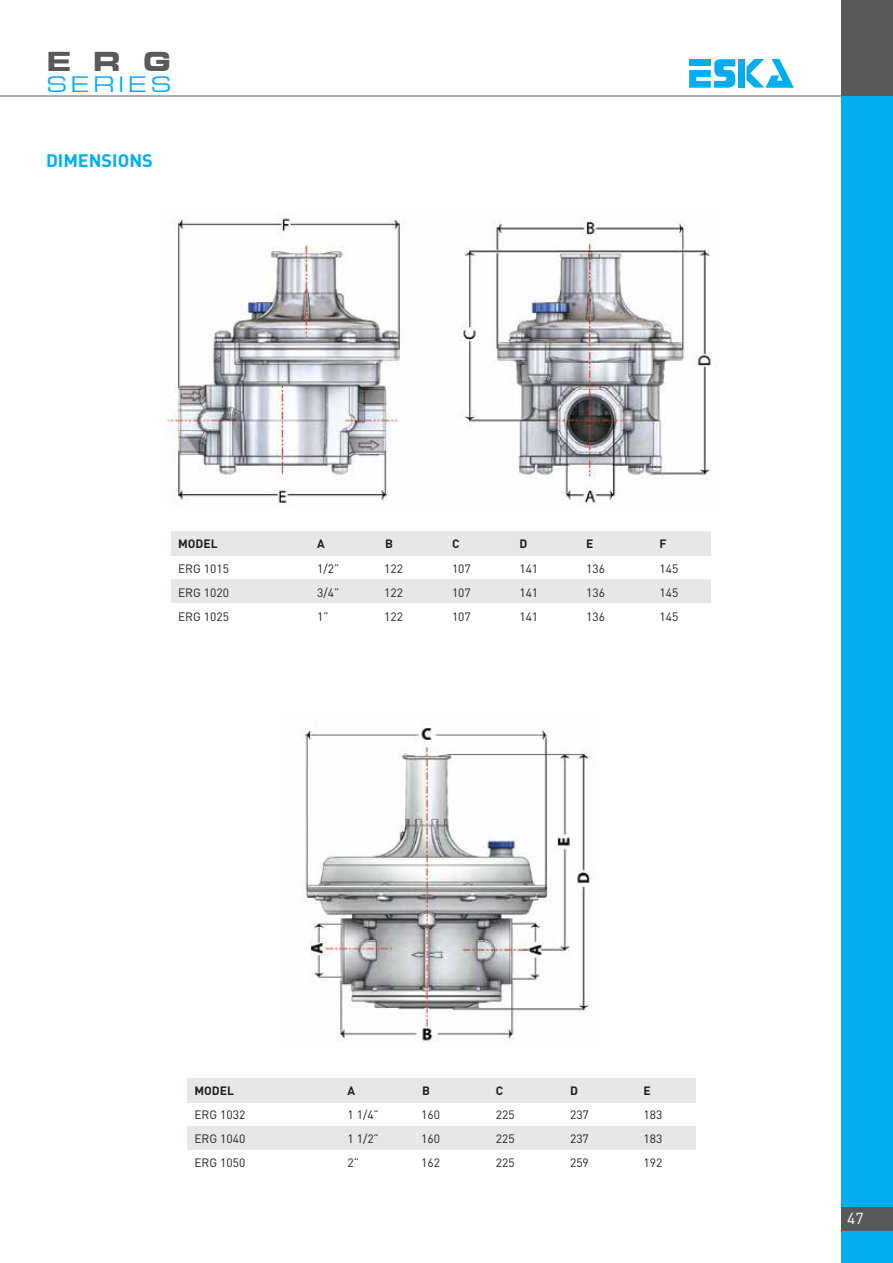
<style>
.page{position:relative;width:893px;height:1263px;background:#fff}
.page>*{position:absolute;margin:0;border:0;box-sizing:border-box;transform-origin:0 0}
.t1{font:700 28.5px "Eurostile Extended";color:#58595b}
.t2{font:23.25px "Eurostile Extended";letter-spacing:.145em;color:#00aeef}
.t3{font:18px "DINT Bold Tr";color:#00aeef}
.t4{font:15.75px "DIN Tr";color:#fff}
.t5{font:12px/24.2px "DIN Tr";color:#231f20}
.t6{font:12px "DINT Bold Tr";color:#231f20}
.s1{font-family:"DINT Bold Tr"}
</style>
<div class="page">
<img style="left:303px;top:724px;width:291px;height:319px">
<div style="left:172px;top:579px;width:539px;height:24px;background:#e6e7e8"></div>
<div style="left:172px;top:532px;width:539px;height:24px;background:#e6e7e8"></div>
<div style="left:187px;top:1126px;width:509px;height:24px;background:#e6e7e8"></div>
<div style="left:187px;top:1078px;width:509px;height:25px;background:#e6e7e8"></div>
<img style="left:165px;top:218px;width:552px;height:287px">
<hr style="left:0;top:96px;width:849px;height:1px;background:#58595b">
<div style="left:738px;top:59px;width:7px;height:29px;background:#00aeef"></div>
<svg style="left:746px;top:59px;width:48px;height:29px"></svg>
<svg style="left:689px;top:59px;width:47px;height:29px"></svg>
<div style="left:842px;top:0;width:51px;height:1263px;background:#00aeef"></div>
<div style="left:842px;top:0;width:51px;height:96px;background:#58595b"></div>
<div style="left:842px;top:1207px;width:51px;height:24px;background:#58595b"></div>
<p class="t1" style="left:46px;top:45px;width:127px">ERG</p>
<p class="t2" style="left:46px;top:72px;width:127px">SERIES</p>
<p class="t3" style="left:46px;top:148px;width:108px">DIMENSIONS</p>
<p class="t6" style="left:178px;top:536px;width:41px">MODEL</p>
<p class="t6" style="left:385px;top:536px;width:9px">B</p>
<p class="t5" style="left:452px;top:532px;width:20px"><span class="s1">C<br></span>107<br>107<br>107</p>
<p class="t6" style="left:317px;top:536px;width:9px">A</p>
<p class="t5" style="left:317px;top:556px;width:23px;text-align:justify">1/2” 3/4” 1”</p>
<p class="t5" style="left:178px;top:556px;width:52px;text-align:justify">ERG 1015<br>ERG 1020<br>ERG 1025</p>
<p class="t5" style="left:384px;top:556px;width:20px;text-align:justify">122<br>122<br>122</p>
<p class="t5" style="left:519px;top:532px;width:20px"><span class="s1">D<br></span>141<br>141<br>141</p>
<p class="t5" style="left:586px;top:532px;width:20px"><span class="s1">E<br></span>136<br>136<br>136</p>
<p class="t5" style="left:660px;top:532px;width:20px"><span class="s1">F<br></span>145<br>145<br>145</p>
<p class="t6" style="left:194px;top:1083px;width:41px">MODEL</p>
<p class="t6" style="left:422px;top:1083px;width:9px">B</p>
<p class="t5" style="left:496px;top:1078px;width:20px"><span class="s1">C<br></span>225<br>225<br>225</p>
<p class="t6" style="left:348px;top:1083px;width:9px">A</p>
<p class="t5" style="left:348px;top:1103px;width:33px;text-align:justify">1 1/4” 1 1/2” 2”</p>
<p class="t5" style="left:194px;top:1103px;width:52px;text-align:justify">ERG 1032<br>ERG 1040<br>ERG 1050</p>
<p class="t5" style="left:421px;top:1103px;width:20px;text-align:justify">160<br>160<br>162</p>
<p class="t5" style="left:570px;top:1078px;width:20px"><span class="s1">D<br></span>237<br>237<br>259</p>
<p class="t5" style="left:644px;top:1078px;width:20px"><span class="s1">E<br></span>183<br>183<br>192</p>
<p class="t4" style="left:847px;top:1208px;width:18px">47</p>
</div>
